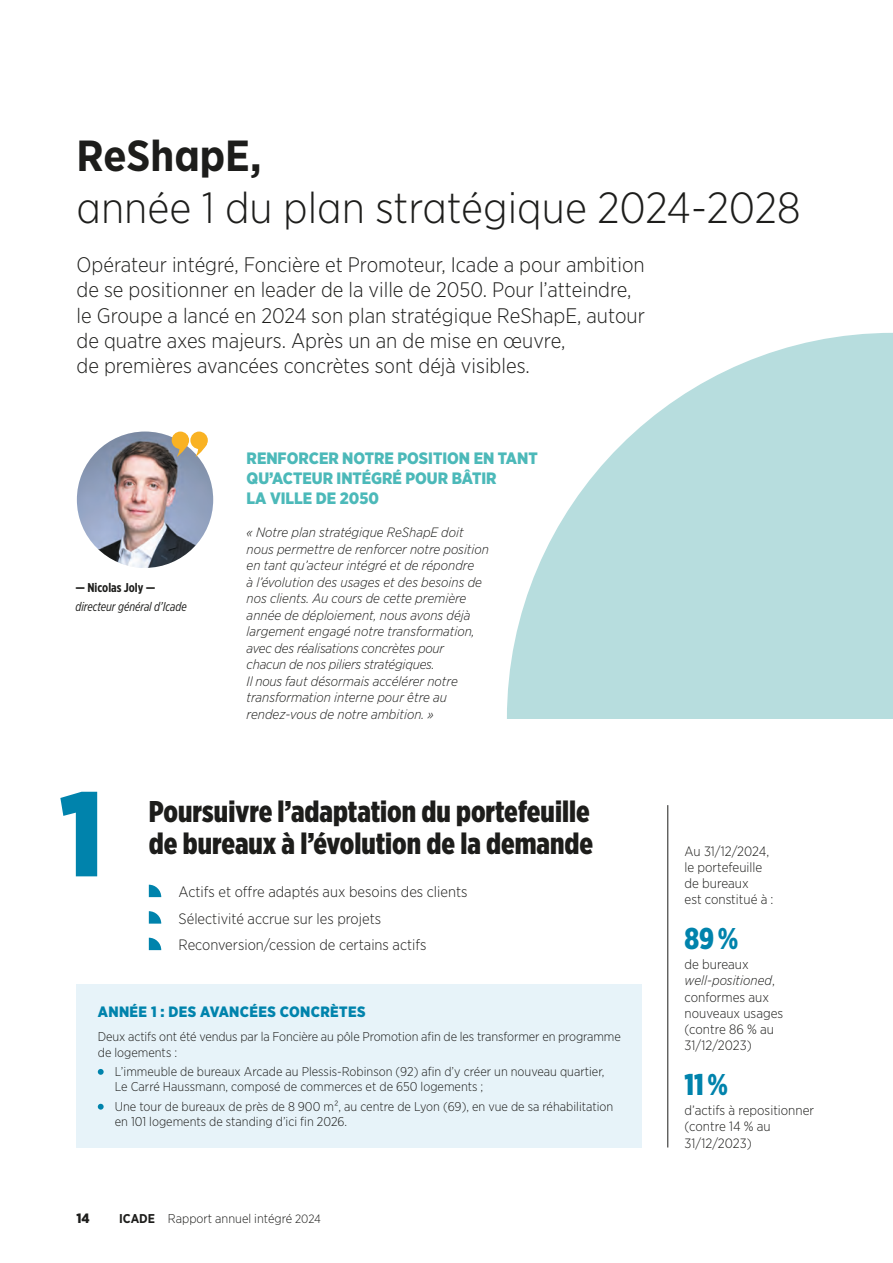
<style>
.page{position:relative;width:893px;height:1263px;background:#fff}
.page>*{position:absolute;margin:0;border:0;box-sizing:border-box;transform-origin:0 0}
.t1{font:900 120px "Gotham Narrow";color:#0083ac}
.t2{font:300 43.5px "Gotham Narrow";color:#1d1d1b}
.t3{font:700 43.5px "Gotham Narrow";color:#1d1d1b}
.t4{font:900 30px/31.5px "Gotham X Narrow";color:#1d1d1b}
.t5{font:900 30px "Gotham X Narrow";color:#0083ac}
.t6{font:300 21px/25.2px "Gotham Narrow";color:#1d1d1b}
.t7{font:900 16.5px/19.8px "Gotham Narrow";color:#4cb9b9}
.t8{font:300 15px/26.5px "Gotham Narrow";color:#1d1d1b}
.t9{font:900 15px "Gotham Narrow";letter-spacing:.025em;color:#0083ac}
.t10{font:italic 300 13.5px/16.5px "Gotham Narrow";color:#1d1d1b}
.t11{font:300 13.5px/16.2px "Gotham Narrow";color:#1d1d1b}
.t12{font:900 13.5px "Gotham Narrow";color:#1d1d1b}
.t13{font:300 12.75px/15.3px "Gotham Narrow";color:#1d1d1b}
.t14{font:italic 12.75px "Gotham X Narrow";color:#1d1d1b}
.t15{font:700 12.75px "Gotham X Narrow";color:#1d1d1b}
.s1{font-weight:700}
.s2{font-size:12px}
.s3{font-style:italic}
</style>
<div class="page">
<svg style="left:149px;top:885px;width:12px;height:12px"></svg>
<svg style="left:149px;top:911px;width:12px;height:13px"></svg>
<svg style="left:149px;top:938px;width:12px;height:12px"></svg>
<img style="left:77px;top:432px;width:136px;height:136px;border-radius:68px">
<div style="left:190px;top:432px;width:18px;height:17px;background:#f9b223;border-radius:50%"></div>
<div style="left:172px;top:432px;width:17px;height:17px;background:#f9b223;border-radius:50%"></div>
<svg style="left:195px;top:444px;width:12px;height:13px"></svg>
<svg style="left:177px;top:445px;width:11px;height:12px"></svg>
<div style="left:77px;top:984px;width:565px;height:163px;background:#e7f3f9"></div>
<svg style="left:98px;top:1069px;width:6px;height:6px"></svg>
<svg style="left:98px;top:1104px;width:6px;height:5px"></svg>
<hr style="left:667px;top:805px;width:1px;height:342px;background:#1d1d1b">
<svg style="left:507px;top:333px;width:386px;height:386px;fill:#b7ddde"></svg>
<h2 class="t3" style="left:77px;top:128px;width:187px">ReShapE,</h2>
<h2 class="t2" style="left:77px;top:181px;width:725px">année 1 du plan stratégique 2024-2028</h2>
<p class="t6" style="left:77px;top:252px;width:570px">Opérateur intégré, Foncière et Promoteur, Icade a pour ambition de se positionner en leader de la ville de 2050. Pour l’atteindre, le Groupe a lancé en 2024 son plan stratégique ReShapE, autour de quatre axes majeurs. Après un an de mise en œuvre,<br>de premières avancées concrètes sont déjà visibles.</p>
<p class="t15" style="left:75px;top:579px;width:82px">— Nicolas Joly —</p>
<p class="t14" style="left:75px;top:599px;width:113px">directeur général d’Icade</p>
<p class="t7" style="left:247px;top:448px;width:293px">RENFORCER NOTRE POSITION EN TANT<br>QU’ACTEUR INTÉGRÉ POUR BÂTIR<br>LA VILLE DE 2050</p>
<p class="t10" style="left:247px;top:524px;width:244px">« Notre plan stratégique ReShapE doit nous permettre de renforcer notre position en tant qu’acteur intégré et de répondre<br>à l’évolution des usages et des besoins de nos clients. Au cours de cette première année de déploiement, nous avons déjà largement engagé notre transformation, avec des réalisations concrètes pour<br>chacun de nos piliers stratégiques.<br>Il nous faut désormais accélérer notre transformation interne pour être au rendez-vous de notre ambition. »</p>
<h1 class="t1" style="left:59px;top:755px;width:46px">1</h1>
<h3 class="t4" style="left:149px;top:795px;width:446px">Poursuivre l’adaptation du portefeuille de bureaux à l’évolution de la demande</h3>
<p class="t8" style="left:179px;top:878px;width:290px">Actifs et offre adaptés aux besoins des clients<br>Sélectivité accrue sur les projets<br>Reconversion/cession de certains actifs</p>
<p class="t9" style="left:98px;top:1002px;width:269px">ANNÉE 1 : DES AVANCÉES CONCRÈTES</p>
<p class="t13" style="left:98px;top:1029px;width:525px">Deux actifs ont été vendus par la Foncière au pôle Promotion afin de les transformer en programme de logements :</p>
<p class="t13" style="left:115px;top:1064px;width:491px">L’immeuble de bureaux Arcade au Plessis-Robinson (92) afin d’y créer un nouveau quartier,<br>Le Carré Haussmann, composé de commerces et de 650 logements ;</p>
<p class="t13" style="left:115px;top:1098px;width:500px">Une tour de bureaux de près de 8 900 m², au centre de Lyon (69), en vue de sa réhabilitation en 101 logements de standing d’ici fin 2026.</p>
<p class="t12" style="left:77px;top:1210px;width:15px">14</p>
<p class="t13" style="left:119px;top:1210px;width:203px"><span class="s1">ICADE</span> Rapport annuel intégré <span class="s2">2024</span></p>
<p class="t11" style="left:685px;top:842px;width:90px">Au 31/12/2024, le portefeuille de bureaux<br>est constitué à :</p>
<h3 class="t5" style="left:685px;top:919px;width:55px">89 %</h3>
<p class="t11" style="left:685px;top:956px;width:100px">de bureaux <span class="s3">well‑positioned</span>, conformes aux nouveaux usages (contre 86 % au<br>31/12/2023)</p>
<h3 class="t5" style="left:685px;top:1065px;width:45px">11 %</h3>
<p class="t11" style="left:685px;top:1102px;width:131px">d’actifs à repositionner (contre 14 % au<br>31/12/2023)</p>
</div>
